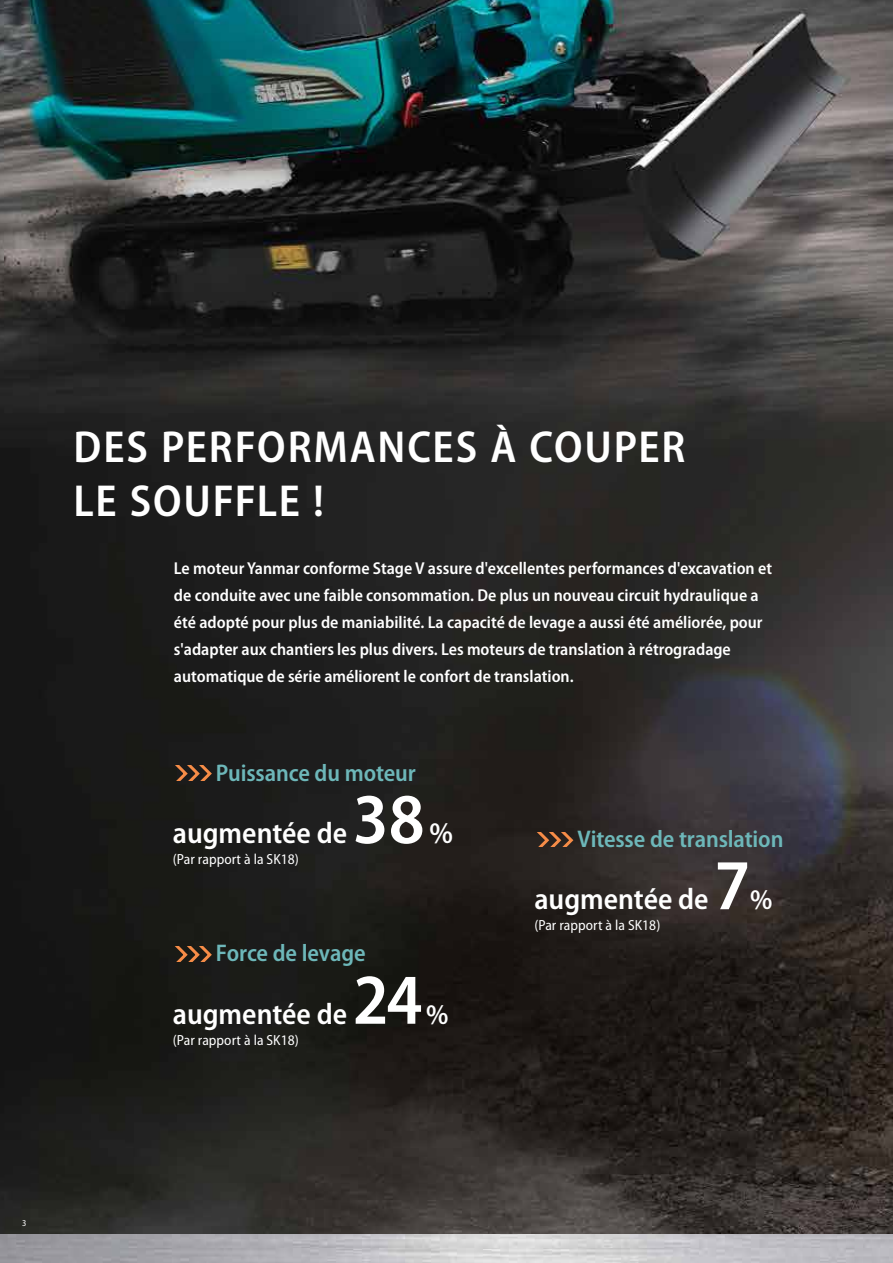
<style>
.page{position:relative;width:893px;height:1263px;background:#fff}
.page>*{position:absolute;margin:0;border:0;box-sizing:border-box;transform-origin:0 0}
.t1{font:600 semi-condensed 72px "Myriad Pro";color:#fff}
.t2{font:600 semi-condensed 45px/54px "Myriad Pro";letter-spacing:.04em;color:#fff}
.t3{font:600 semi-condensed 30px "Myriad Pro";color:#fff}
.t4{font:600 semi-condensed 28.5px "Myriad Pro";color:#fff}
.t5{font:600 semi-condensed 24.15px "Myriad Pro";letter-spacing:-.005em;color:#6db7b9}
.t6{font:600 semi-condensed 17.25px/27px "Myriad Pro";color:#fff}
.t7{font:semi-condensed 14.7px "Myriad Pro";letter-spacing:.005em;color:#fff}
.t8{font:semi-condensed 9px "Myriad Pro";color:#fff}
</style>
<div class="page">
<img style="left:0;top:0;width:893px;height:1234px">
<svg style="left:173px;top:947px;width:41px;height:14px"></svg>
<svg style="left:534px;top:832px;width:41px;height:15px"></svg>
<svg style="left:173px;top:765px;width:41px;height:15px"></svg>
<h2 class="t2" style="left:74px;top:419px;width:613px">DES PERFORMANCES À COUPER<br>LE SOUFFLE !</h2>
<p class="t6" style="left:174px;top:554px;width:600px">Le moteur Yanmar conforme Stage V assure d'excellentes performances d'excavation et de conduite avec une faible consommation. De plus un nouveau circuit hydraulique a été adopté pour plus de maniabilité. La capacité de levage a aussi été améliorée, pour s'adapter aux chantiers les plus divers. Les moteurs de translation à rétrogradage automatique de série améliorent le confort de translation.</p>
<h3 class="t5" style="left:216px;top:757px;width:201px">Puissance du moteur</h3>
<h3 class="t3" style="left:173px;top:814px;width:176px">augmentée de</h3>
<p class="t7" style="left:173px;top:850px;width:128px">(Par rapport à la SK18)</p>
<h1 class="t1" style="left:353px;top:774px;width:73px">38</h1>
<h3 class="t3" style="left:430px;top:814px;width:25px">%</h3>
<h3 class="t5" style="left:216px;top:938px;width:151px">Force de levage</h3>
<h3 class="t3" style="left:173px;top:995px;width:176px">augmentée de</h3>
<h1 class="t1" style="left:353px;top:954px;width:71px">24</h1>
<h3 class="t4" style="left:426px;top:996px;width:24px">%</h3>
<p class="t7" style="left:173px;top:1031px;width:128px">(Par rapport à la SK18)</p>
<h3 class="t5" style="left:577px;top:823px;width:208px">Vitesse de translation</h3>
<h3 class="t3" style="left:534px;top:880px;width:176px">augmentée de</h3>
<p class="t7" style="left:534px;top:916px;width:128px">(Par rapport à la SK18)</p>
<h1 class="t1" style="left:714px;top:840px;width:37px">7</h1>
<h3 class="t4" style="left:750px;top:882px;width:24px">%</h3>
<p class="t8" style="left:22px;top:1217px;width:6px">3</p>
</div>
